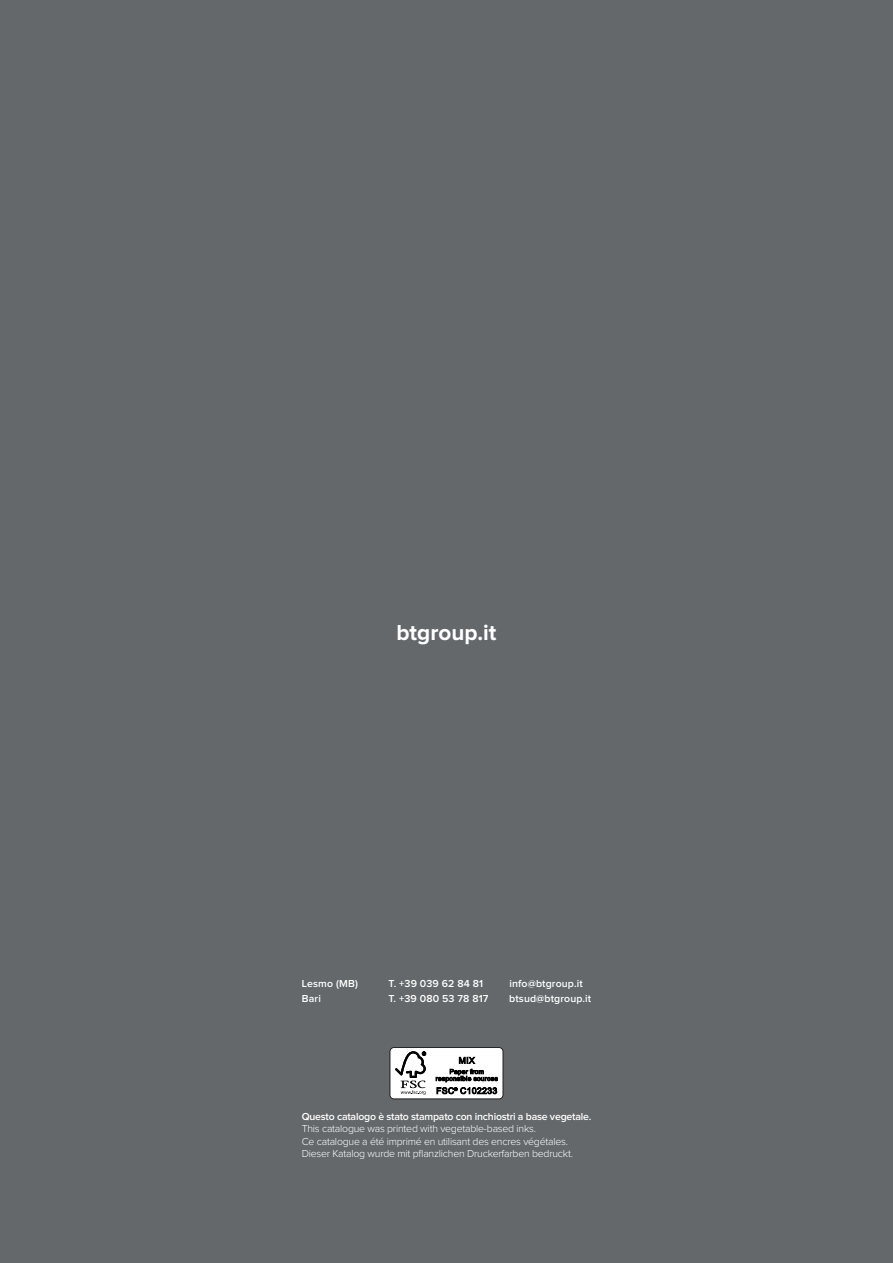
<style>
.page{position:relative;width:893px;height:1263px;background:#64686b}
.page>*{position:absolute;margin:0;border:0;box-sizing:border-box;transform-origin:0 0}
.t1{font:700 22.5px "Proxima Nova";color:#fff}
.t2{font:300 10.5px/12.6px "Proxima Nova";letter-spacing:-.02em;color:#fff}
.t3{font:600 10.5px "Proxima Nova";letter-spacing:-.02em;color:#fff}
.t4{font:600 10.5px "Proxima Nova";letter-spacing:.01em;color:#fff}
</style>
<div class="page">
<svg style="left:390px;top:1047px;width:113px;height:52px;background:#c7c7c7"></svg>
<h1 class="t1" style="left:396px;top:623px;width:102px">btgroup.it</h1>
<p class="t3" style="left:302px;top:979px;width:58px">Lesmo (MB)</p>
<p class="t4" style="left:388px;top:979px;width:96px">T. +39 039 62 84 81</p>
<p class="t4" style="left:510px;top:979px;width:75px">info@btgroup.it</p>
<p class="t3" style="left:302px;top:994px;width:21px">Bari</p>
<p class="t4" style="left:388px;top:994px;width:101px">T. +39 080 53 78 817</p>
<p class="t4" style="left:509px;top:994px;width:83px">btsud@btgroup.it</p>
<p class="t3" style="left:302px;top:1112px;width:291px">Questo catalogo è stato stampato con inchiostri a base vegetale.</p>
<p class="t2" style="left:302px;top:1123px;width:273px">This catalogue was printed with vegetable-based inks.<br>Ce catalogue a été imprimé en utilisant des encres végétales.<br>Dieser Katalog wurde mit pflanzlichen Druckerfarben bedruckt.</p>
</div>
